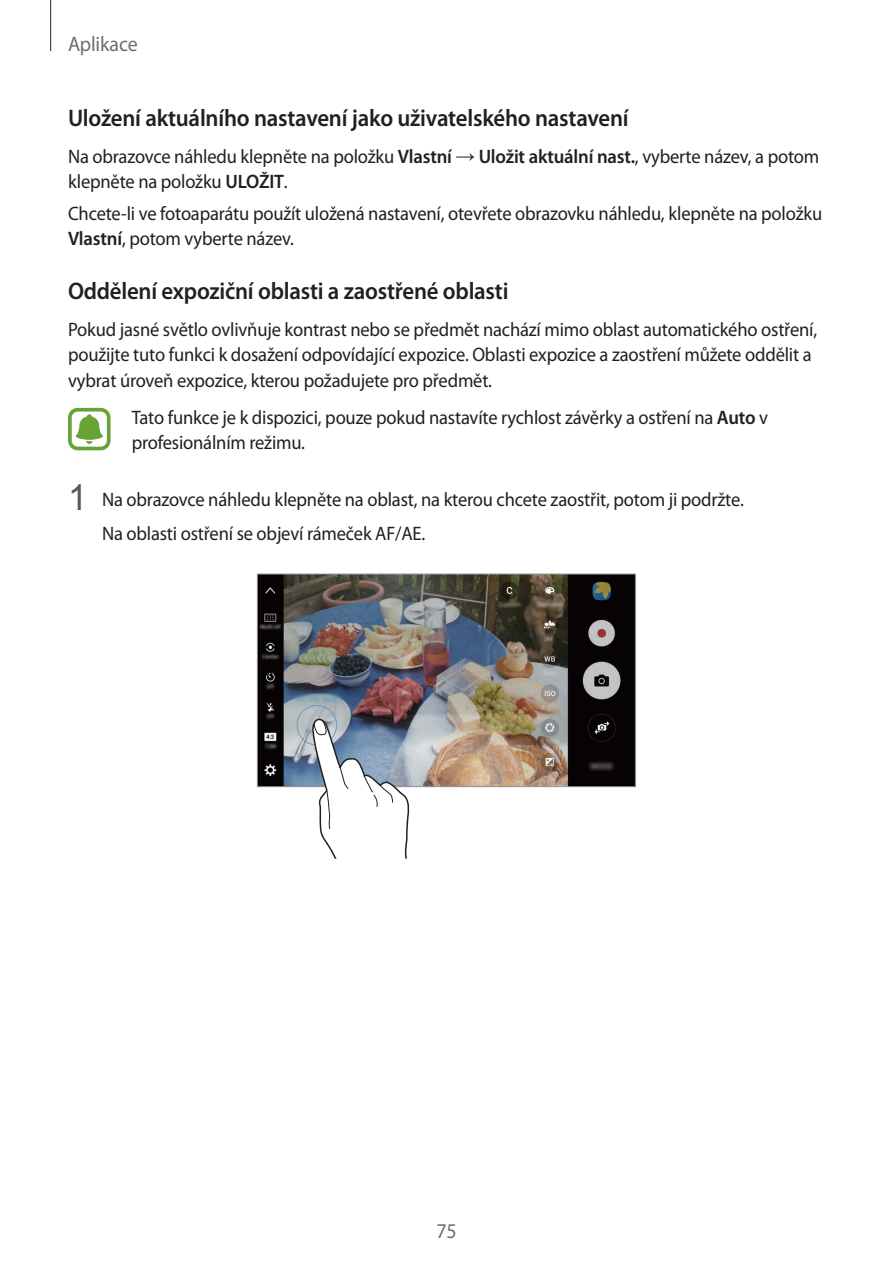
<style>
.page{position:relative;width:893px;height:1263px;background:#fff}
.page>*{position:absolute;margin:0;border:0;box-sizing:border-box;transform-origin:0 0}
.t1{font:600 24px "Myriad Pro";letter-spacing:-.01em;color:#231f20;scale:.95 1}
.t2{font:21px "Myriad Pro";letter-spacing:-.01em;color:#6c6d70;scale:.95 1}
.t3{font:19.5px/25.5px "Myriad Pro";letter-spacing:-.01em;color:#231f20;scale:.95 1}
.s1{font-weight:600}
.s2{font-family:"Arial"}
.s3{font-family:"Arial";font-size:36px;color:#57585a}
</style>
<div class="page">
<hr style="left:50px;top:0;width:1px;height:51px;background:#231f20">
<svg style="left:68px;top:408px;width:43px;height:42px"></svg>
<img style="left:257px;top:574px;width:379px;height:213px">
<svg style="left:311px;top:719px;width:113px;height:140px"></svg>
<p class="t2" style="left:68px;top:31px;width:75px">Aplikace</p>
<p class="t1" style="left:68px;top:103px;width:592px">Uložení aktuálního nastavení jako uživatelského nastavení</p>
<p class="t3" style="left:68px;top:143px;width:792px">Na obrazovce náhledu klepněte na položku <span class="s1">Vlastní</span> <span class="s2">→</span> <span class="s1">Uložit aktuální nast.</span>, vyberte název, a potom klepněte na položku <span class="s1">ULOŽIT</span>.</p>
<p class="t3" style="left:68px;top:200px;width:795px">Chcete-li ve fotoaparátu použít uložená nastavení, otevřete obrazovku náhledu, klepněte na položku<br><span class="s1">Vlastní</span>, potom vyberte název.</p>
<p class="t1" style="left:68px;top:276px;width:465px">Oddělení expoziční oblasti a zaostřené oblasti</p>
<p class="t3" style="left:68px;top:316px;width:790px">Pokud jasné světlo ovlivňuje kontrast nebo se předmět nachází mimo oblast automatického ostření, použijte tuto funkci k dosažení odpovídající expozice. Oblasti expozice a zaostření můžete oddělit a vybrat úroveň expozice, kterou požadujete pro předmět.</p>
<p class="t3" style="left:132px;top:404px;width:671px">Tato funkce je k dispozici, pouze pokud nastavíte rychlost závěrky a ostření na <span class="s1">Auto</span> v profesionálním režimu.</p>
<p class="t3" style="left:102px;top:482px;width:677px;line-height:34px;text-indent:-34px"><span class="s3">1</span> Na obrazovce náhledu klepněte na oblast, na kterou chcete zaostřit, potom ji podržte.<br>Na oblasti ostření se objeví rámeček AF/AE.</p>
<p class="t2" style="left:436px;top:1218px;width:23px">75</p>
</div>
